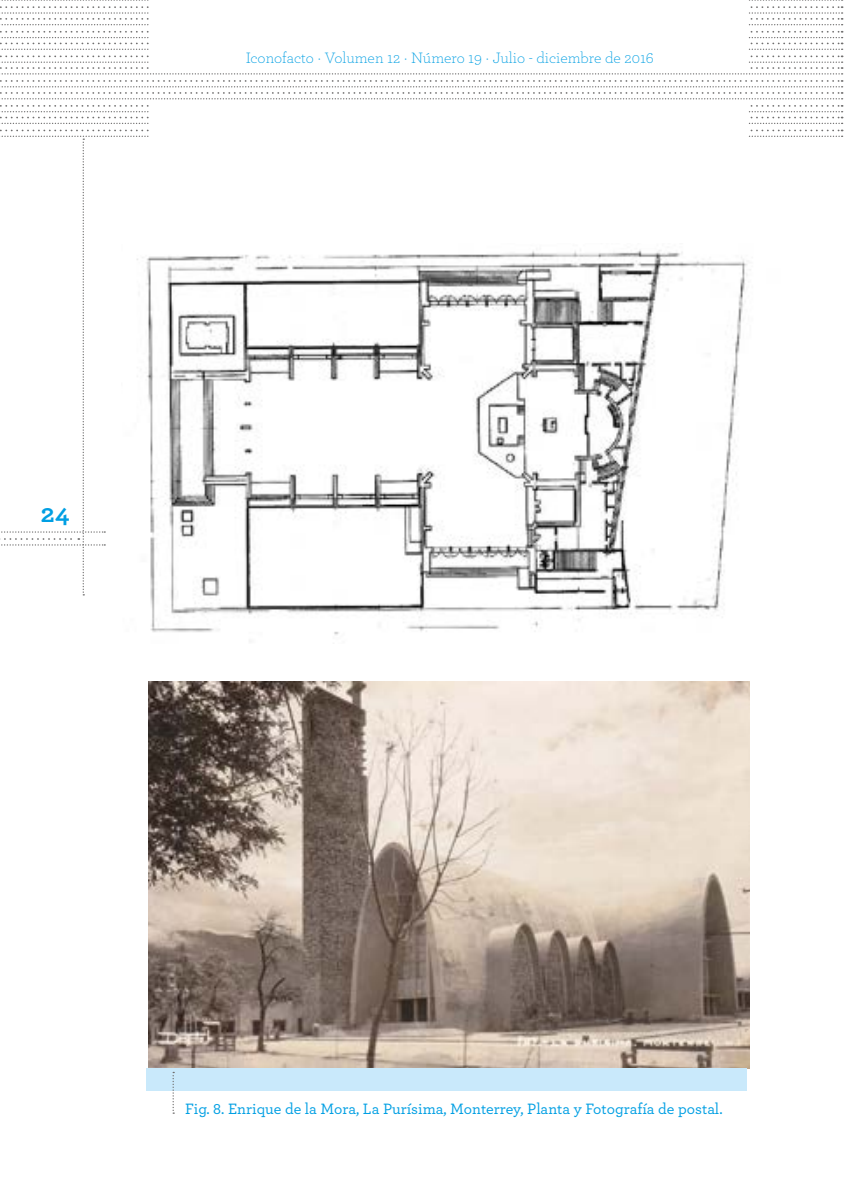
<style>
.page{position:relative;width:844px;height:1191px;background:#fff}
.page>*{position:absolute;margin:0;border:0;box-sizing:border-box;transform-origin:0 0}
.t1{font:700 26.25px "Archer Pro";color:#009fe3}
.t2{font:500 15.75px "Archer Pro";color:#009fe3}
.t3{font:300 15.75px "Archer Pro";color:#009fe3}
</style>
<div class="page">
<svg style="left:0;top:0;width:842px;height:25px"></svg>
<svg style="left:0;top:105px;width:842px;height:19px"></svg>
<svg style="left:0;top:31px;width:842px;height:68px"></svg>
<div style="left:149px;top:103px;width:598px;height:63px;background:#fff"></div>
<div style="left:149px;top:0;width:598px;height:70px;background:#fff"></div>
<img style="left:149px;top:681px;width:600px;height:387px">
<div style="left:146px;top:1068px;width:600px;height:23px;background:#c9e9fb"></div>
<svg style="left:172px;top:1071px;width:2px;height:42px"></svg>
<img style="left:137px;top:250px;width:610px;height:385px">
<h1 class="t1" style="left:41px;top:492px;width:30px">24</h1>
<p class="t3" style="left:246px;top:48px;width:409px">Iconofacto · Volumen 12 · Número 19 · Julio - diciembre de 2016</p>
<p class="t2" style="left:185px;top:1097px;width:538px">Fig. 8. Enrique de la Mora, La Purísima, Monterrey, Planta y Fotografía de postal.</p>
</div>
